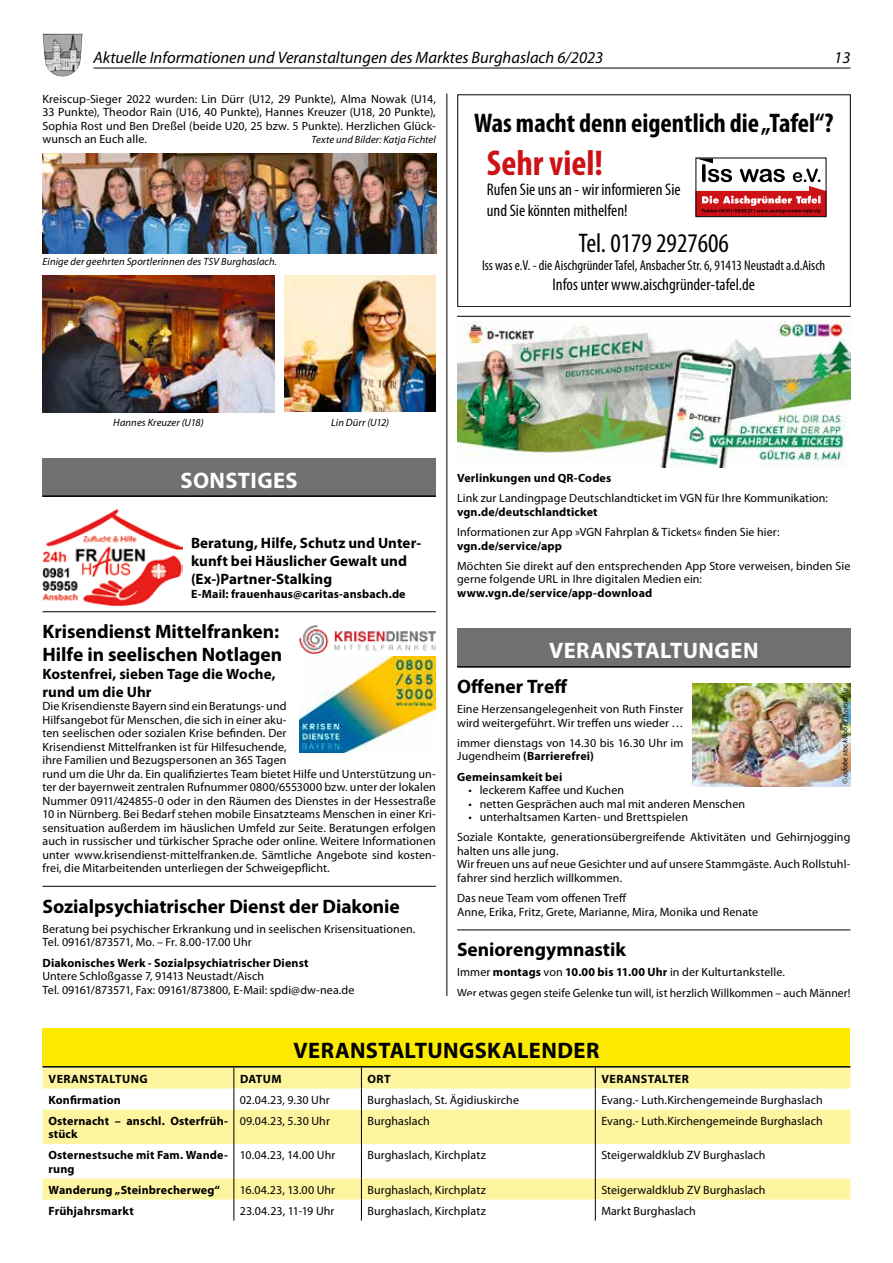
<style>
.page{position:relative;width:893px;height:1263px;background:#fff}
.page>*{position:absolute;margin:0;border:0;box-sizing:border-box;transform-origin:0 0}
.t1{font:700 condensed 36px "Myriad Pro";color:#cc1216}
.t2{font:700 condensed 27px "Myriad Pro";color:#000}
.t3{font:condensed 27px "Myriad Pro";color:#000}
.t4{font:700 22.5px "Myriad Pro";letter-spacing:.015em;color:#fff}
.t5{font:700 22.5px "Myriad Pro";letter-spacing:.015em;color:#000}
.t6{font:700 19.5px/22.5px "Myriad Pro";letter-spacing:-.005em;color:#000}
.t7{font:condensed 16.95px/20.4px "Myriad Pro";color:#000}
.t8{font:italic 16.5px "Myriad Pro";color:#000}
.t9{font:700 15px/18px "Myriad Pro";letter-spacing:.005em;color:#000}
.t10{font:condensed 14.25px "Myriad Pro";color:#000}
.t11{font:12px/13.5px "Myriad Pro";letter-spacing:.01em;color:#000}
.t12{font:700 12px/13.5px "Myriad Pro";letter-spacing:.01em;color:#000}
.t13{font:700 12px "Myriad Pro";letter-spacing:.03em;color:#000}
.t14{font:italic 10.5px "Myriad Pro";letter-spacing:.01em;color:#000}
.t15{font:italic 7.5px "Myriad Pro";letter-spacing:.015em;color:#000}
.s1{font-family:"Marion"}
.s2{font-weight:700}
</style>
<div class="page">
<hr style="left:446px;top:94px;width:1px;height:1126px;background:#000">
<hr style="left:43px;top:611px;width:393px;height:1px;background:#000">
<hr style="left:43px;top:886px;width:393px;height:1px;background:#000">
<img style="left:43px;top:509px;width:140px;height:97px">
<img style="left:299px;top:656px;width:137px;height:97px">
<img style="left:299px;top:625px;width:137px;height:29px">
<div style="left:43px;top:458px;width:393px;height:38px;background:#6f7070"></div>
<hr style="left:43px;top:495px;width:393px;height:2px;background:#000">
<hr style="left:457px;top:929px;width:393px;height:1px;background:#000">
<img style="left:692px;top:683px;width:158px;height:103px">
<div style="left:457px;top:629px;width:393px;height:38px;background:#6f7070"></div>
<hr style="left:457px;top:666px;width:393px;height:2px;background:#000">
<img style="left:43px;top:153px;width:393px;height:100px">
<img style="left:43px;top:276px;width:231px;height:136px">
<img style="left:284px;top:276px;width:152px;height:135px">
<div style="left:412px;top:997px;width:68px;height:266px;background:#fff"></div>
<svg style="left:43px;top:1067px;width:807px;height:132px;fill:#fef5a0"></svg>
<svg style="left:233px;top:1067px;width:1px;height:42px"></svg>
<svg style="left:361px;top:1067px;width:1px;height:42px"></svg>
<svg style="left:595px;top:1067px;width:1px;height:42px"></svg>
<hr style="left:233px;top:1109px;width:1px;height:35px;background:#000">
<hr style="left:361px;top:1109px;width:1px;height:35px;background:#000">
<hr style="left:595px;top:1109px;width:1px;height:35px;background:#000">
<hr style="left:233px;top:1144px;width:1px;height:34px;background:#000">
<hr style="left:361px;top:1144px;width:1px;height:34px;background:#000">
<hr style="left:595px;top:1144px;width:1px;height:34px;background:#000">
<svg style="left:233px;top:1178px;width:1px;height:42px"></svg>
<svg style="left:361px;top:1178px;width:1px;height:42px"></svg>
<svg style="left:595px;top:1178px;width:1px;height:42px"></svg>
<div style="left:43px;top:1029px;width:807px;height:38px;background:#fceb00"></div>
<hr style="left:43px;top:1066px;width:807px;height:1px;background:#000">
<hr style="left:457px;top:316px;width:393px;height:1px;background:#000">
<div style="left:457px;top:94px;width:393px;height:213px;border:1px solid #000"></div>
<svg style="left:695px;top:157px;width:132px;height:61px"></svg>
<img style="left:457px;top:321px;width:394px;height:146px">
<hr style="left:94px;top:68px;width:756px;height:1px;background:#000">
<img style="left:43px;top:34px;width:39px;height:43px">
<h3 class="t8" style="left:94px;top:48px;width:511px">Aktuelle Informationen und Veranstaltungen des Marktes Burghaslach 6/2023</h3>
<h3 class="t8" style="left:834px;top:48px;width:18px">13</h3>
<p class="t11" style="left:43px;top:92px;width:395px;text-align:justify">Kreiscup-Sieger 2022 wurden: Lin Dürr (U12, 29 Punkte), Alma Nowak (U14, 33 Punkte), Theodor Rain (U16, 40 Punkte), Hannes Kreuzer (U18, 20 Punkte), Sophia Rost und Ben Dreßel (beide U20, 25 bzw. 5 Punkte). Herzlichen Glück&shy;wunsch an Euch alle.</p>
<p class="t14" style="left:312px;top:133px;width:126px">Texte und Bilder: Katja Fichtel</p>
<p class="t14" style="left:43px;top:255px;width:236px">Einige der geehrten Sportlerinnen des TSV Burghaslach.</p>
<h2 class="t2" style="left:474px;top:106px;width:361px">Was macht denn eigentlich die „Tafel“?</h2>
<h1 class="t1" style="left:487px;top:140px;width:118px">Sehr viel!</h1>
<h3 class="t7" style="left:487px;top:179px;width:195px">Rufen Sie uns an - wir informieren Sie und Sie könnten mithelfen!</h3>
<h2 class="t3" style="left:578px;top:227px;width:152px">Tel. 0179 2927606</h2>
<p class="t10" style="left:482px;top:256px;width:345px">Iss was e.V. - die Aischgründer Tafel, Ansbacher Str. 6, 91413 Neustadt a.d.Aisch</p>
<h3 class="t7" style="left:553px;top:274px;width:204px">Infos unter www.aischgründer-tafel.de</h3>
<p class="t14" style="left:113px;top:416px;width:92px">Hannes Kreuzer (U18)</p>
<p class="t14" style="left:331px;top:416px;width:59px">Lin Dürr (U12)</p>
<h3 class="t4" style="left:181px;top:465px;width:119px">SONSTIGES</h3>
<p class="t9" style="left:191px;top:533px;width:232px">Beratung, Hilfe, Schutz und Unter&shy;kunft bei Häuslicher Gewalt und (Ex-)Partner-Stalking</p>
<p class="t12" style="left:191px;top:586px;width:216px">E-Mail: frauenhaus@caritas-ansbach.de</p>
<h3 class="t6" style="left:43px;top:619px;width:241px">Krisendienst Mittelfranken:<br>Hilfe in seelischen Notlagen</h3>
<p class="t9" style="left:43px;top:664px;width:235px">Kostenfrei, sieben Tage die Woche, rund um die Uhr</p>
<p class="t11" style="left:43px;top:699px;width:395px">Die Krisendienste Bayern sind ein Beratungs- und<br>Hilfsangebot für Menschen, die sich in einer aku-<br>ten seelischen oder sozialen Krise befinden. Der<br>Krisendienst Mittelfranken ist für Hilfesuchende,<br>ihre Familien und Bezugspersonen an 365 Tagen<br>rund um die Uhr da. Ein qualifiziertes Team bietet Hilfe und Unterstützung un&shy;ter der bayernweit zentralen Rufnummer 0800/6553000 bzw. unter der lokalen Nummer 0911/424855-0 oder in den Räumen des Dienstes in der Hessestraße 10 in Nürnberg. Bei Bedarf stehen mobile Einsatzteams Menschen in einer Kri&shy;sensituation außerdem im häuslichen Umfeld zur Seite. Beratungen erfolgen auch in russischer und türkischer Sprache oder online. Weitere Informationen unter www.krisendienst-mittelfranken.de. Sämtliche Angebote sind kosten&shy;frei, die Mitarbeitenden unterliegen der Schweigepflicht.</p>
<h3 class="t6" style="left:43px;top:894px;width:359px">Sozialpsychiatrischer Dienst der Diakonie</h3>
<p class="t11" style="left:43px;top:922px;width:374px">Beratung bei psychischer Erkrankung und in seelischen Krisensituationen.<br>Tel. 09161/873571, Mo. – Fr. 8.00-17.00 Uhr</p>
<p class="t12" style="left:43px;top:955px;width:267px">Diakonisches Werk - Sozialpsychiatrischer Dienst</p>
<p class="t11" style="left:43px;top:969px;width:313px">Untere Schloßgasse 7, 91413 Neustadt/Aisch<br>Tel. 09161/873571, Fax: 09161/873800, E-Mail: spdi@dw-nea.de</p>
<p class="t12" style="left:457px;top:471px;width:156px">Verlinkungen und QR-Codes</p>
<p class="t11" style="left:457px;top:491px;width:372px">Link zur Landingpage Deutschlandticket im VGN für Ihre Kommunikation:</p>
<p class="t12" style="left:457px;top:505px;width:142px">vgn.de/deutschlandticket</p>
<p class="t11" style="left:457px;top:525px;width:324px">Informationen zur App »VGN Fahrplan &amp; Tickets« finden Sie hier:</p>
<p class="t12" style="left:457px;top:538px;width:106px">vgn.de/service/app</p>
<p class="t11" style="left:457px;top:559px;width:395px">Möchten Sie direkt auf den entsprechenden App Store verweisen, binden Sie gerne folgende URL in Ihre digitalen Medien ein:</p>
<p class="t12" style="left:457px;top:586px;width:197px">www.vgn.de/service/app-download</p>
<h3 class="t4" style="left:549px;top:636px;width:211px">VERANSTALTUNGEN</h3>
<h3 class="t6" style="left:457px;top:674px;width:112px">Offener Treff</h3>
<p class="t15" style="left:840px;top:784px;width:97px;rotate:-90deg"><span class="s1">©</span> adobe stock Robert Kneschke</p>
<p class="t11" style="left:457px;top:702px;width:228px">Eine Herzensangelegenheit von Ruth Finster wird weitergeführt. Wir treffen uns wieder …</p>
<p class="t11" style="left:457px;top:736px;width:228px">immer dienstags von 14.30 bis 16.30 Uhr im<br>Jugendheim <span class="s2">(Barrierefrei)</span></p>
<p class="t12" style="left:457px;top:769px;width:107px">Gemeinsamkeit bei</p>
<p class="t11" style="left:469px;top:783px;width:157px">• leckerem Kaffee und Kuchen</p>
<p class="t11" style="left:469px;top:797px;width:278px">• netten Gesprächen auch mal mit anderen Menschen</p>
<p class="t11" style="left:457px;top:807px;width:395px;line-height:20.2px;text-indent:11px">• unterhaltsamen Karten- und Brettspielen<br>Soziale Kontakte, generationsübergreifende Aktivitäten und Gehirnjogging</p>
<p class="t11" style="left:457px;top:844px;width:395px">halten uns alle jung.<br>Wir freuen uns auf neue Gesichter und auf unsere Stammgäste. Auch Rollstuhl&shy;fahrer sind herzlich willkommen.</p>
<p class="t11" style="left:457px;top:891px;width:303px">Das neue Team vom offenen Treff<br>Anne, Erika, Fritz, Grete, Marianne, Mira, Monika und Renate</p>
<h3 class="t6" style="left:457px;top:938px;width:170px">Seniorengymnastik</h3>
<p class="t11" style="left:457px;top:962px;width:395px;line-height:20.2px">Immer <span class="s2">montags</span> von <span class="s2">10.00 bis 11.00 Uhr</span> in der Kulturtankstelle.<br>Wer etwas gegen steife Gelenke tun will, ist herzlich Willkommen – auch Männer!</p>
<h3 class="t5" style="left:294px;top:1036px;width:307px">VERANSTALTUNGSKALENDER</h3>
<p class="t13" style="left:49px;top:1071px;width:100px">VERANSTALTUNG</p>
<p class="t12" style="left:240px;top:1071px;width:43px">DATUM</p>
<p class="t12" style="left:368px;top:1071px;width:25px">ORT</p>
<p class="t13" style="left:601px;top:1071px;width:89px">VERANSTALTER</p>
<p class="t12" style="left:49px;top:1092px;width:74px">Konfirmation</p>
<p class="t11" style="left:240px;top:1092px;width:91px">02.04.23, 9.30 Uhr</p>
<p class="t11" style="left:367px;top:1092px;width:153px">Burghaslach, St. Ägidiuskirche</p>
<p class="t11" style="left:601px;top:1092px;width:223px">Evang.- Luth.Kirchengemeinde Burghaslach</p>
<p class="t12" style="left:49px;top:1113px;width:181px">Osternacht – anschl. Osterfrüh&shy;stück</p>
<p class="t11" style="left:240px;top:1113px;width:92px">09.04.23, 5.30 Uhr</p>
<p class="t11" style="left:367px;top:1113px;width:64px">Burghaslach</p>
<p class="t11" style="left:601px;top:1113px;width:223px">Evang.- Luth.Kirchengemeinde Burghaslach</p>
<p class="t12" style="left:49px;top:1148px;width:181px">Osternestsuche mit Fam. Wande&shy;rung</p>
<p class="t11" style="left:240px;top:1148px;width:97px">10.04.23, 14.00 Uhr</p>
<p class="t11" style="left:367px;top:1148px;width:120px">Burghaslach, Kirchplatz</p>
<p class="t11" style="left:601px;top:1148px;width:166px">Steigerwaldklub ZV Burghaslach</p>
<p class="t12" style="left:49px;top:1182px;width:173px">Wanderung „Steinbrecherweg“</p>
<p class="t11" style="left:240px;top:1182px;width:97px">16.04.23, 13.00 Uhr</p>
<p class="t11" style="left:367px;top:1182px;width:120px">Burghaslach, Kirchplatz</p>
<p class="t11" style="left:601px;top:1182px;width:166px">Steigerwaldklub ZV Burghaslach</p>
<p class="t12" style="left:49px;top:1203px;width:87px">Frühjahrsmarkt</p>
<p class="t11" style="left:240px;top:1203px;width:96px">23.04.23, 11-19 Uhr</p>
<p class="t11" style="left:367px;top:1203px;width:120px">Burghaslach, Kirchplatz</p>
<p class="t11" style="left:601px;top:1203px;width:96px">Markt Burghaslach</p>
</div>
